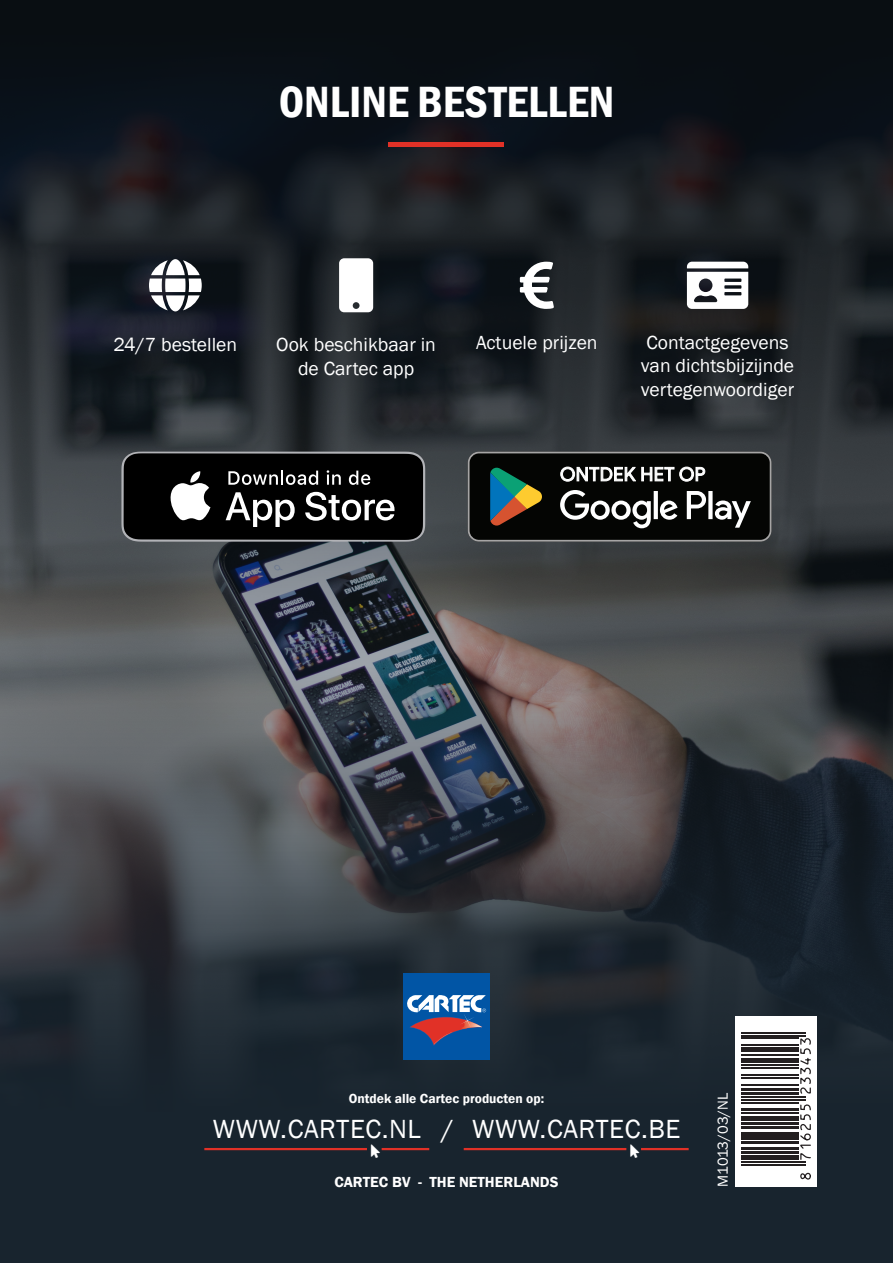
<style>
.page{position:relative;width:893px;height:1263px;background:#fff}
.page>*{position:absolute;margin:0;border:0;box-sizing:border-box;transform-origin:0 0}
.t1{font:54px "Font Awesome 5 Free Solid";color:#fff}
.t2{font:600 condensed 45px "Franklin Gothic";color:#fff}
.t3{font:27px "Franklin Gothic";letter-spacing:.02em;color:#fff}
.t4{font:19.5px/23.4px "Franklin Gothic";color:#fff}
.t5{font:600 15px "Franklin Gothic";color:#fff}
.t6{font:14.85px "Franklin Gothic";letter-spacing:-.005em;color:#fff}
.t7{font:600 13.5px "Franklin Gothic";color:#fff}
</style>
<div class="page">
<img style="left:0;top:0;width:893px;height:1263px">
<hr style="left:389px;top:142px;width:115px;height:4px;background:#e13127">
<svg style="left:468px;top:452px;width:303px;height:90px;background:#2f312e"></svg>
<svg style="left:121px;top:452px;width:304px;height:90px;background:#2b2b2c"></svg>
<div style="left:403px;top:973px;width:87px;height:86px;background:#0155a5"></div>
<svg style="left:407px;top:995px;width:79px;height:50px"></svg>
<div style="left:735px;top:1016px;width:82px;height:170px;background:#fff"></div>
<svg style="left:741px;top:1033px;width:58px;height:133px"></svg>
<hr style="left:735px;top:1164px;width:71px;height:1px;background:#231f20">
<hr style="left:735px;top:1161px;width:71px;height:1px;background:#231f20">
<div style="left:735px;top:1155px;width:64px;height:5px;background:#231f20"></div>
<hr style="left:735px;top:1151px;width:64px;height:3px;background:#231f20">
<hr style="left:735px;top:1147px;width:64px;height:3px;background:#231f20">
<hr style="left:735px;top:1141px;width:64px;height:3px;background:#231f20">
<hr style="left:735px;top:1139px;width:64px;height:1px;background:#231f20">
<div style="left:735px;top:1132px;width:64px;height:5px;background:#231f20"></div>
<hr style="left:735px;top:1126px;width:64px;height:3px;background:#231f20">
<hr style="left:735px;top:1122px;width:64px;height:3px;background:#231f20">
<hr style="left:735px;top:1116px;width:64px;height:4px;background:#231f20">
<hr style="left:735px;top:1112px;width:64px;height:1px;background:#231f20">
<hr style="left:735px;top:1108px;width:64px;height:3px;background:#231f20">
<hr style="left:735px;top:1102px;width:64px;height:2px;background:#231f20">
<hr style="left:735px;top:1099px;width:71px;height:2px;background:#231f20">
<hr style="left:735px;top:1097px;width:71px;height:1px;background:#231f20">
<hr style="left:735px;top:1092px;width:64px;height:3px;background:#231f20">
<hr style="left:735px;top:1088px;width:64px;height:3px;background:#231f20">
<hr style="left:735px;top:1084px;width:64px;height:1px;background:#231f20">
<hr style="left:735px;top:1077px;width:64px;height:1px;background:#231f20">
<hr style="left:735px;top:1074px;width:64px;height:1px;background:#231f20">
<hr style="left:735px;top:1067px;width:64px;height:1px;background:#231f20">
<hr style="left:735px;top:1064px;width:64px;height:2px;background:#231f20">
<hr style="left:735px;top:1059px;width:64px;height:4px;background:#231f20">
<hr style="left:735px;top:1054px;width:64px;height:2px;background:#231f20">
<div style="left:735px;top:1047px;width:64px;height:5px;background:#231f20"></div>
<hr style="left:735px;top:1045px;width:64px;height:1px;background:#231f20">
<hr style="left:735px;top:1038px;width:64px;height:1px;background:#231f20">
<hr style="left:735px;top:1035px;width:71px;height:1px;background:#231f20">
<hr style="left:735px;top:1032px;width:71px;height:1px;background:#231f20">
<svg style="left:799px;top:1033px;width:12px;height:147px"></svg>
<div style="left:735px;top:1016px;width:6px;height:170px;background:#fff"></div>
<hr style="left:204px;top:1148px;width:163px;height:2px;background:#e13127">
<hr style="left:382px;top:1148px;width:47px;height:2px;background:#e13127">
<hr style="left:464px;top:1148px;width:162px;height:2px;background:#e13127">
<hr style="left:641px;top:1148px;width:48px;height:2px;background:#e13127">
<svg style="left:520px;top:262px;width:34px;height:47px;background:#12171c"></svg>
<svg style="left:687px;top:262px;width:61px;height:47px;background:#13171d"></svg>
<svg style="left:371px;top:1144px;width:9px;height:14px"></svg>
<svg style="left:630px;top:1144px;width:9px;height:14px"></svg>
<svg style="left:149px;top:259px;width:53px;height:52px;background:#121821"></svg>
<svg style="left:339px;top:258px;width:34px;height:54px;background:#22272c"></svg>
<h2 class="t2" style="left:279px;top:71px;width:337px">ONLINE BESTELLEN</h2>
<p class="t4" style="left:114px;top:333px;width:125px">24/7 bestellen</p>
<p class="t4" style="left:276px;top:333px;width:161px;text-align:center">Ook beschikbaar in de Cartec app</p>
<h1 class="t1" style="left:520px;top:258px;width:36px">◆□▲■</h1>
<p class="t4" style="left:476px;top:331px;width:123px">Actuele prijzen</p>
<p class="t4" style="left:641px;top:331px;width:155px">Contactgegevens van dichtsbijzijnde vertegenwoordiger</p>
<p class="t7" style="left:349px;top:1090px;width:197px">Ontdek alle Cartec producten op:</p>
<h3 class="t3" style="left:213px;top:1112px;width:469px">WWW.CARTEC.NL / WWW.CARTEC.BE</h3>
<p class="t5" style="left:334px;top:1172px;width:226px">CARTEC BV - THE NETHERLANDS</p>
<p class="t6" style="left:714px;top:1186px;width:95px;rotate:-90deg">M1013/03/NL</p>
</div>
